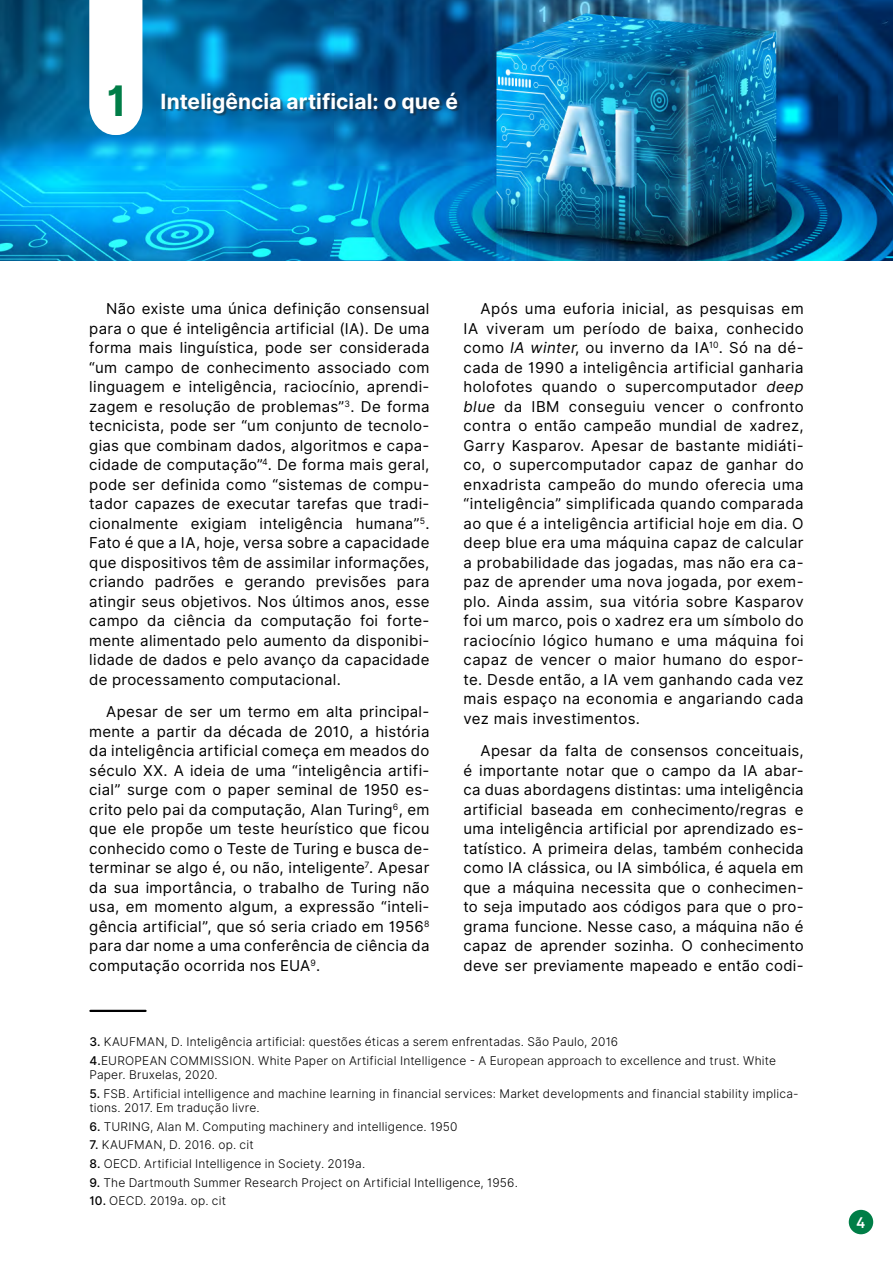
<style>
.page{position:relative;width:893px;height:1263px;background:#fff}
.page>*{position:absolute;margin:0;border:0;box-sizing:border-box;transform-origin:0 0}
.t1{font:700 21px "Inter";letter-spacing:.005em;color:#fff}
.t2{font:15px/19.5px "Inter";letter-spacing:.02em;color:#000001;text-align:justify}
.t3{font:700 15px "Uni Neue";color:#fff}
.t4{font:12px/18.6px "Inter Light BETA";letter-spacing:.015em;color:#000001}
.s1{font-size:42px;color:#007d47}
.s2{font-style:italic}
.s3{font-family:"Inter";font-weight:500}
</style>
<div class="page">
<div style="left:849px;top:1210px;width:24px;height:24px;background:#007e47;border-radius:50%"></div>
<img style="left:0;top:0;width:893px;height:261px">
<div style="left:163px;top:93px;width:297px;height:23px;background:#231f20;opacity:.5"></div>
<svg style="left:89px;top:0;width:53px;height:135px"></svg>
<hr style="left:90px;top:1010px;width:56px;height:2px;background:#000001">
<h1 class="t1" style="left:107px;top:86px;width:352px"><span class="s1">1</span> Inteligência artificial: o que é</h1>
<p class="t2" style="left:89px;top:299px;width:342px;text-indent:17px">Não existe uma única definição consensual para o que é inteligência artificial (IA). De uma forma mais linguística, pode ser considerada “um campo de conhecimento associado com linguagem e inteligência, raciocínio, aprendi&shy;zagem e resolução de problemas”<sup>3</sup>. De forma tecnicista, pode ser “um conjunto de tecnolo&shy;gias que combinam dados, algoritmos e capa&shy;cidade de computação”<sup>4</sup>. De forma mais geral, pode ser definida como “sistemas de compu&shy;tador capazes de executar tarefas que tradi&shy;cionalmente exigiam inteligência humana”<sup>5</sup>.<br>Fato é que a IA, hoje, versa sobre a capacidade que dispositivos têm de assimilar informações, criando padrões e gerando previsões para atingir seus objetivos. Nos últimos anos, esse campo da ciência da computação foi forte&shy;mente alimentado pelo aumento da disponibi&shy;lidade de dados e pelo avanço da capacidade de processamento computacional.</p>
<p class="t2" style="left:89px;top:702px;width:342px;text-indent:17px">Apesar de ser um termo em alta principal&shy;mente a partir da década de 2010, a história da inteligência artificial começa em meados do século XX. A ideia de uma “inteligência artifi&shy;cial” surge com o paper seminal de 1950 es&shy;crito pelo pai da computação, Alan Turing<sup>6</sup>, em que ele propõe um teste heurístico que ficou conhecido como o Teste de Turing e busca de&shy;terminar se algo é, ou não, inteligente<sup>7</sup>. Apesar da sua importância, o trabalho de Turing não usa, em momento algum, a expressão “inteli&shy;gência artificial”, que só seria criado em 1956<sup>8 </sup>para dar nome a uma conferência de ciência da computação ocorrida nos EUA<sup>9</sup>.</p>
<p class="t2" style="left:463px;top:299px;width:342px;text-indent:17px">Após uma euforia inicial, as pesquisas em IA viveram um período de baixa, conhecido como <span class="s2">IA winter</span>, ou inverno da IA<sup>10</sup>. Só na dé&shy;cada de 1990 a inteligência artificial ganharia holofotes quando o supercomputador <span class="s2">deep blue</span> da IBM conseguiu vencer o confronto contra o então campeão mundial de xadrez, Garry Kasparov. Apesar de bastante midiáti&shy;co, o supercomputador capaz de ganhar do enxadrista campeão do mundo oferecia uma “inteligência” simplificada quando comparada ao que é a inteligência artificial hoje em dia. O deep blue era uma máquina capaz de calcular a probabilidade das jogadas, mas não era ca&shy;paz de aprender uma nova jogada, por exem&shy;plo. Ainda assim, sua vitória sobre Kasparov foi um marco, pois o xadrez era um símbolo do raciocínio lógico humano e uma máquina foi capaz de vencer o maior humano do espor&shy;te. Desde então, a IA vem ganhando cada vez mais espaço na economia e angariando cada vez mais investimentos.</p>
<p class="t2" style="left:463px;top:741px;width:342px;text-indent:17px">Apesar da falta de consensos conceituais, é importante notar que o campo da IA abar&shy;ca duas abordagens distintas: uma inteligência artificial baseada em conhecimento/regras e uma inteligência artificial por aprendizado es&shy;tatístico. A primeira delas, também conhecida como IA clássica, ou IA simbólica, é aquela em que a máquina necessita que o conhecimen&shy;to seja imputado aos códigos para que o pro&shy;grama funcione. Nesse caso, a máquina não é capaz de aprender sozinha. O conhecimento deve ser previamente mapeado e então codi-</p>
<p class="t4" style="left:89px;top:1032px;width:688px"><span class="s3">3.</span> KAUFMAN, D. Inteligência artificial: questões éticas a serem enfrentadas. São Paulo, 2016<br><span class="s3">4.</span>EUROPEAN COMMISSION. White Paper on Artificial Intelligence - A European approach to excellence and trust. White</p>
<p class="t4" style="left:89px;top:1065px;width:130px">Paper. Bruxelas, 2020.</p>
<p class="t4" style="left:89px;top:1086px;width:711px;line-height:14.4px"><span class="s3">5.</span> FSB. Artificial intelligence and machine learning in financial services: Market developments and financial stability implica&shy;tions. 2017. Em tradução livre.</p>
<p class="t4" style="left:89px;top:1117px;width:370px"><span class="s3">6.</span> TURING, Alan M. Computing machinery and intelligence. 1950</p>
<p class="t4" style="left:89px;top:1136px;width:166px"><span class="s3">7.</span> KAUFMAN, D. 2016. op. cit</p>
<p class="t4" style="left:89px;top:1154px;width:277px"><span class="s3">8.</span> OECD. Artificial Intelligence in Society. 2019a.</p>
<p class="t4" style="left:89px;top:1173px;width:430px"><span class="s3">9.</span> The Dartmouth Summer Research Project on Artificial Intelligence, 1956.</p>
<p class="t4" style="left:89px;top:1192px;width:138px"><span class="s3">10.</span> OECD. 2019a. op. cit</p>
<p class="t3" style="left:856px;top:1213px;width:10px">4</p>
</div>
